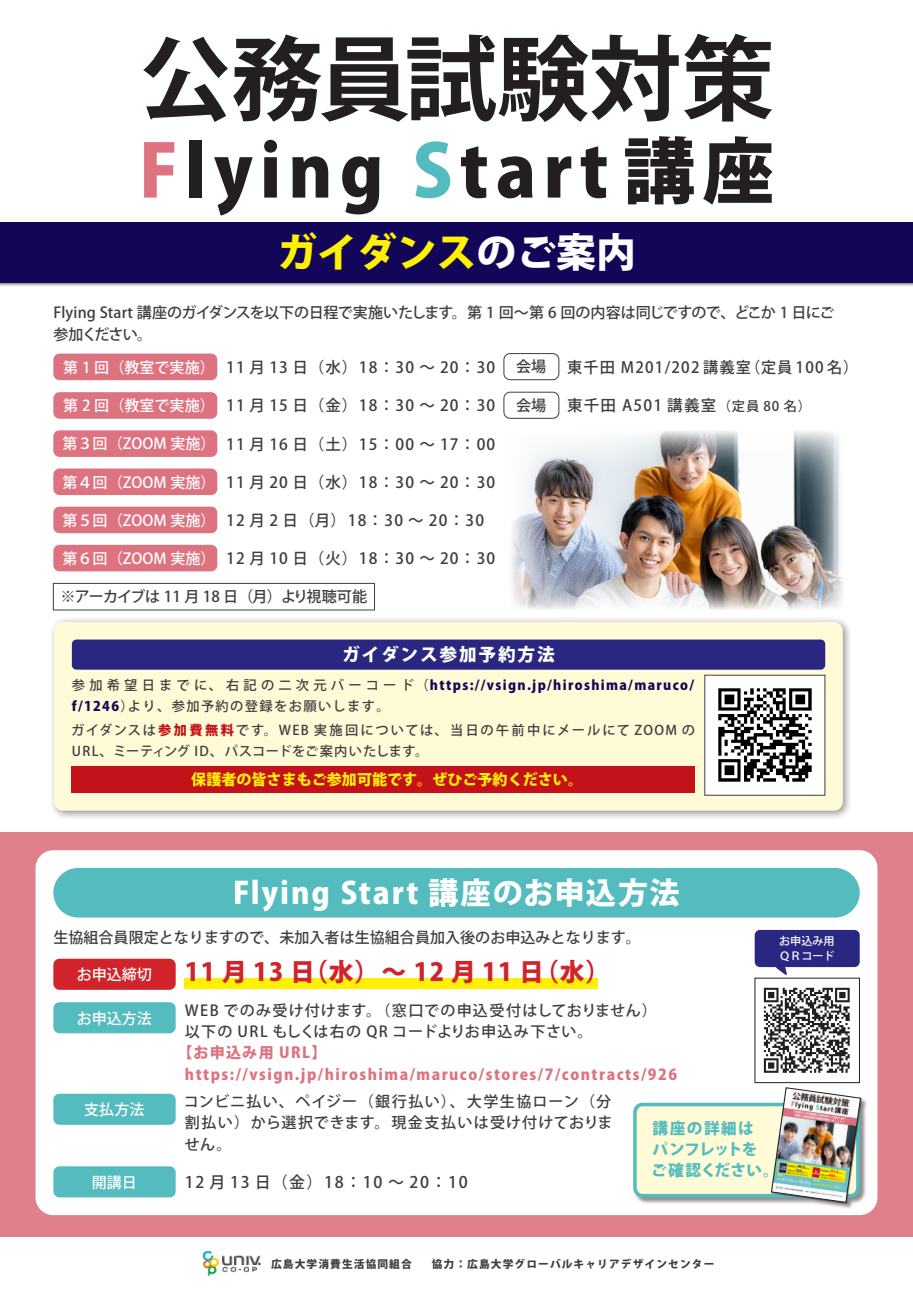
<style>
.page{position:relative;width:913px;height:1290px;background:#fff}
.page>*{position:absolute;margin:0;border:0;box-sizing:border-box;transform-origin:0 0}
.t1{font:700 92.25px "Koz Go Pr 6 N";color:#231f20}
.t2{font:800 71.75px "Koz Go Pro";letter-spacing:.1em;color:#231f20}
.t3{font:800 39.88px "Koz Go Pr 6 N";color:#fff101}
.t4{font:800 30.12px "Koz Go Pro";letter-spacing:.06em;color:#fff}
.t5{font:800 24.75px "Koz Go Pro";letter-spacing:.06em;color:#d1232a}
.t6{font:800 17.69px "Koz Go Pro";letter-spacing:.1em;color:#fff}
.t7{font:500 15.94px "Koz Go Pro";letter-spacing:.1em;color:#3e3e3f}
.t8{font:800 15.69px "Koz Go Pro";letter-spacing:.02em;color:#54bcbe}
.t9{font:800 15.69px "Koz Go Pro";letter-spacing:-.04em;color:#54bcbe}
.t10{font:500 15.5px "Koz Go Pro";letter-spacing:.08em;color:#3e3e3f}
.t11{font:500 15.06px/21.2px "Koz Go Pro";color:#3e3e3f;text-align:justify}
.t12{font:500 15.06px/21.7px "Koz Go Pro";letter-spacing:-.03em;color:#3e3e3f}
.t13{font:500 15.06px "Koz Go Pr 6 N";color:#fff}
.t14{font:800 15.06px "Koz Go Pro";letter-spacing:.1em;color:#dd7380}
.t15{font:500 15.06px "Koz Go Pro";letter-spacing:.08em;color:#3e3e3f}
.t16{font:800 15.06px "Koz Go Pr 6 N";color:#fff101}
.t17{font:500 15.06px "Koz Go Pr 6 N";color:#3e3e3f}
.t18{font:500 13.31px/20.4px "Koz Go Pro";letter-spacing:.1em;color:#3e3e3f}
.t19{font:800 13.31px "Koz Go Pro";color:#110658}
.t20{font:500 11.12px "Koz Go Pro";color:#fff}
.t21{font:800 10.75px "Koz Go Pro";letter-spacing:.1em;color:#3e3e3f}
.s1{color:#dd7380}
.s2{color:#54bcbe}
.s3{color:#fff}
.s4{font-weight:800;color:#110658}
.s5{font-weight:500;color:#3e3e3f}
.s6{font-weight:800;color:#c4121a}
</style>
<div class="page">
<img style="left:204px;top:1251px;width:57px;height:25px">
<div style="left:0;top:832px;width:912px;height:405px;background:#e0808c"></div>
<div style="left:0;top:222px;width:912px;height:65px;background:#231f20;opacity:.5"></div>
<div style="left:0;top:223px;width:912px;height:60px;background:#110658"></div>
<div style="left:36px;top:850px;width:841px;height:365px;background:#fff;border-radius:18px"></div>
<img style="left:763px;top:987px;width:87px;height:86px">
<div style="left:754px;top:930px;width:105px;height:37px;background:#292781;border-radius:5px"></div>
<svg style="left:774px;top:967px;width:13px;height:8px"></svg>
<div style="left:184px;top:978px;width:413px;height:11px;background:#fff101"></div>
<div style="left:53px;top:959px;width:123px;height:31px;background:#d1232a;border-radius:6px"></div>
<div style="left:53px;top:1094px;width:123px;height:31px;background:#54bcbe;border-radius:6px"></div>
<div style="left:53px;top:1166px;width:123px;height:31px;background:#54bcbe;border-radius:6px"></div>
<div style="left:53px;top:1002px;width:123px;height:31px;background:#54bcbe;border-radius:6px"></div>
<div style="left:53px;top:868px;width:806px;height:49px;background:#54bcbe;border-radius:25px"></div>
<div style="left:633px;top:1088px;width:234px;height:121px;background:#231f20;opacity:.5"></div>
<img style="left:633px;top:1087px;width:228px;height:116px">
<img style="left:511px;top:431px;width:332px;height:179px">
<div style="left:53px;top:354px;width:164px;height:26px;background:#dd7380;border-radius:6px"></div>
<div style="left:503px;top:353px;width:56px;height:27px;border:1px solid #3e3e3f;border-radius:6px"></div>
<div style="left:503px;top:392px;width:56px;height:27px;border:1px solid #3e3e3f;border-radius:6px"></div>
<div style="left:53px;top:392px;width:164px;height:27px;background:#dd7380;border-radius:6px"></div>
<div style="left:53px;top:430px;width:164px;height:27px;background:#dd7380;border-radius:6px"></div>
<div style="left:53px;top:468px;width:164px;height:27px;background:#dd7380;border-radius:6px"></div>
<div style="left:53px;top:507px;width:164px;height:26px;background:#dd7380;border-radius:6px"></div>
<div style="left:53px;top:545px;width:164px;height:26px;background:#dd7380;border-radius:6px"></div>
<div style="left:49px;top:617px;width:804px;height:204px;background:#231f20;opacity:.5"></div>
<div style="left:54px;top:622px;width:788px;height:189px;background:#fffbd6;border-radius:9px"></div>
<div style="left:72px;top:639px;width:753px;height:31px;background:#292781;border-radius:5px"></div>
<div style="left:704px;top:675px;width:120px;height:120px;background:#fff"></div>
<img style="left:718px;top:689px;width:93px;height:92px">
<div style="left:72px;top:766px;width:622px;height:27px;background:#c4121a"></div>
<div style="left:53px;top:583px;width:322px;height:27px;border:1px solid #3e3e3f"></div>
<p class="t1" style="left:139px;top:27px;width:636px">公務員試験対策</p>
<p class="t2" style="left:139px;top:124px;width:636px"><span class="s1">F</span>lying <span class="s2">S</span>tart講座</p>
<p class="t3" style="left:277px;top:230px;width:360px">ガイダンス<span class="s3">のご案内</span></p>
<p class="t12" style="left:53px;top:302px;width:782px">Flying Start 講座のガイダンスを以下の日程で実施いたします。第 1 回～第 6 回の内容は同じですので、どこか 1 日にご参加ください。</p>
<p class="t10" style="left:745px;top:357px;width:115px">（定員100 名(</p>
<p class="t10" style="left:567px;top:357px;width:185px">東千田 M201/202講義室</p>
<p class="t17" style="left:516px;top:358px;width:32px">会場</p>
<p class="t10" style="left:226px;top:357px;width:271px">11 月 13 日（水）18：30 ～ 20：30</p>
<p class="t13" style="left:63px;top:359px;width:153px">第 1 回（教室で実施）</p>
<p class="t13" style="left:63px;top:397px;width:153px">第 2 回（教室で実施）</p>
<p class="t10" style="left:226px;top:396px;width:271px">11 月 15 日（金）18：30 ～ 20：30</p>
<p class="t13" style="left:62px;top:435px;width:154px">第３回（ZOOM 実施）</p>
<p class="t10" style="left:226px;top:434px;width:271px">11 月 16 日（土(15：00 ~ 17：00</p>
<p class="t13" style="left:62px;top:473px;width:154px">第４回（ZOOM 実施）</p>
<p class="t10" style="left:226px;top:472px;width:271px">11 月 20 日（水(18：30~20：30</p>
<p class="t13" style="left:62px;top:512px;width:154px">第５回（ZOOM 実施）</p>
<p class="t10" style="left:226px;top:510px;width:259px">12月 2 日（月(18：30~20：30</p>
<p class="t13" style="left:62px;top:550px;width:154px">第６回（ZOOM 実施）</p>
<p class="t10" style="left:226px;top:548px;width:271px">12月 10 日（火(18：30 ~ 20：30</p>
<p class="t12" style="left:61px;top:587px;width:308px">※アーカイブは 11 月 18 日（月）より視聴可能</p>
<p class="t17" style="left:516px;top:397px;width:32px">会場</p>
<p class="t10" style="left:567px;top:396px;width:151px">東千田 A501 講義室</p>
<p class="t18" style="left:717px;top:396px;width:95px">（定員 80 名(</p>
<p class="t6" style="left:342px;top:643px;width:214px">ガイダンス参加予約方法</p>
<p class="t18" style="left:128px;top:676px;width:567px;text-indent:-56px">参加希望日までに、右記の二次元バーコード（<span class="s4">https://vsign.jp/hiroshima/maruco/</span>より、参加予約の登録をお願いします。</p>
<p class="t19" style="left:72px;top:697px;width:63px">f/1246<span class="s5">）</span></p>
<p class="t18" style="left:71px;top:721px;width:625px">ガイダンスは<span class="s6">参加費無料</span>です。WEB 実施回については、当日の午前中にメールにて ZOOM の<br>URL、ミーティング ID、パスコードをご案内いたします。</p>
<p class="t16" style="left:191px;top:771px;width:393px">保護者の皆さまもご参加可能です。ぜひご予約ください。</p>
<p class="t4" style="left:233px;top:873px;width:448px">Flying Start 講座のお申込方法</p>
<p class="t11" style="left:53px;top:928px;width:589px">生協組合員限定となりますので、未加入者は生協組合員加入後のお申込みとなります。</p>
<p class="t5" style="left:534px;top:955px;width:78px">（水(</p>
<p class="t5" style="left:185px;top:955px;width:360px">11 月 13 （日水）～ 12 月 11 日</p>
<p class="t13" style="left:77px;top:966px;width:77px">お申込締切</p>
<p class="t13" style="left:77px;top:1009px;width:77px">お申込方法</p>
<p class="t15" style="left:185px;top:1001px;width:473px">WEB でのみ受け付けます。（窓口での申込受付はしておりません(</p>
<p class="t15" style="left:185px;top:1022px;width:409px">以下の URL もしくは右の QR コードよりお申込み下さい。</p>
<p class="t14" style="left:177px;top:1043px;width:150px">【お申込み用 URL【</p>
<p class="t14" style="left:185px;top:1064px;width:494px">https://vsign.jp/hiroshima/maruco/stores/7/contracts/926</p>
<p class="t20" style="left:779px;top:934px;width:57px">お申込み用</p>
<p class="t20" style="left:779px;top:949px;width:57px">ＱＲコード</p>
<p class="t13" style="left:84px;top:1101px;width:62px">支払方法</p>
<p class="t13" style="left:92px;top:1173px;width:47px">開講日</p>
<p class="t11" style="left:184px;top:1092px;width:430px">コンビニ払い、ペイジー（銀行払い）、大学生協ローン（分割払い）から選択できます。現金支払いは受け付けておりません。</p>
<p class="t7" style="left:185px;top:1172px;width:284px">12 月 13 日（金(18：10 ~ 20：10</p>
<p class="t8" style="left:652px;top:1118px;width:103px">講座の詳細は</p>
<p class="t9" style="left:652px;top:1139px;width:106px">パンフレットを</p>
<p class="t8" style="left:651px;top:1160px;width:129px">ご確認ください。</p>
<p class="t21" style="left:271px;top:1257px;width:142px">広島大学消費生活協同組合</p>
<p class="t21" style="left:431px;top:1257px;width:284px">協力：広島大学グローバルキャリアデザインセンター</p>
</div>
